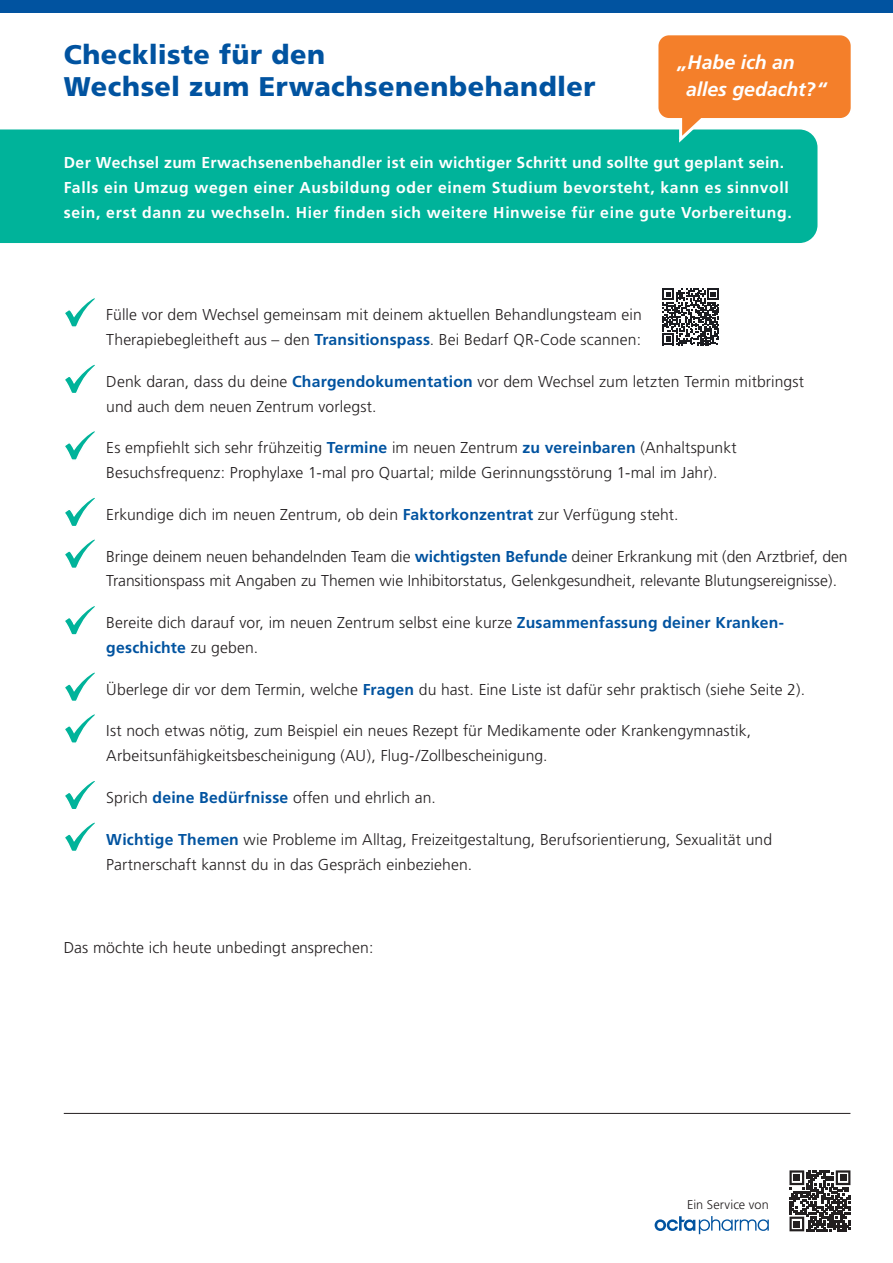
<style>
.page{position:relative;width:893px;height:1263px;background:#fff}
.page>*{position:absolute;margin:0;border:0;box-sizing:border-box;transform-origin:0 0}
.t1{font:900 27px/32.4px "Frutiger";letter-spacing:.02em;color:#0153a0}
.t2{font:italic 700 19.5px/27px "Frutiger";letter-spacing:-.005em;color:#fff}
.t3{font:300 15.75px/24.8px "Frutiger";letter-spacing:.005em;color:#231f20}
.t4{font:700 15.75px/24.8px "Frutiger";letter-spacing:.04em;color:#fff}
.t5{font:300 12.75px "Frutiger";letter-spacing:.005em;color:#231f20}
.s1{font-weight:700;color:#0153a0}
</style>
<div class="page">
<svg style="left:662px;top:288px;width:57px;height:57px"></svg>
<div style="left:0;top:129px;width:817px;height:114px;background:#00b39a"></div>
<div style="left:0;top:0;width:893px;height:13px;background:#0153a0"></div>
<svg style="left:655px;top:1216px;width:114px;height:18px"></svg>
<svg style="left:789px;top:1170px;width:61px;height:61px"></svg>
<svg style="left:65px;top:298px;width:30px;height:29px"></svg>
<svg style="left:65px;top:364px;width:30px;height:29px"></svg>
<svg style="left:65px;top:431px;width:30px;height:29px"></svg>
<svg style="left:65px;top:497px;width:30px;height:29px"></svg>
<svg style="left:65px;top:539px;width:30px;height:29px"></svg>
<svg style="left:65px;top:606px;width:30px;height:29px"></svg>
<svg style="left:65px;top:672px;width:30px;height:29px"></svg>
<svg style="left:65px;top:714px;width:30px;height:29px"></svg>
<svg style="left:65px;top:781px;width:30px;height:28px"></svg>
<svg style="left:65px;top:822px;width:30px;height:29px"></svg>
<hr style="left:64px;top:1113px;width:786px;height:1px;background:#231f20">
<svg style="left:654px;top:35px;width:197px;height:111px;background:#d99857"></svg>
<h1 class="t1" style="left:64px;top:38px;width:533px">Checkliste für den<br>Wechsel zum Erwachsenenbehandler</h1>
<p class="t2" style="left:686px;top:48px;width:142px;text-indent:-9px">„Habe ich an alles gedacht?“</p>
<p class="t4" style="left:64px;top:150px;width:730px">Der Wechsel zum Erwachsenenbehandler ist ein wichtiger Schritt und sollte gut geplant sein.<br>Falls ein Umzug wegen einer Ausbildung oder einem Studium bevorsteht, kann es sinnvoll sein, erst dann zu wechseln. Hier finden sich weitere Hinweise für eine gute Vorbereitung.</p>
<p class="t3" style="left:106px;top:303px;width:537px">Fülle vor dem Wechsel gemeinsam mit deinem aktuellen Behandlungsteam ein<br>Therapiebegleitheft aus – den <span class="s1">Transitionspass</span>. Bei Bedarf QR-Code scannen:</p>
<p class="t3" style="left:106px;top:369px;width:699px">Denk daran, dass du deine <span class="s1">Chargendokumentation</span> vor dem Wechsel zum letzten Termin mitbringst und auch dem neuen Zentrum vorlegst.</p>
<p class="t3" style="left:106px;top:436px;width:632px">Es empfiehlt sich sehr frühzeitig <span class="s1">Termine</span> im neuen Zentrum <span class="s1">zu vereinbaren</span> (Anhaltspunkt<br>Besuchsfrequenz: Prophylaxe 1-mal pro Quartal; milde Gerinnungsstörung 1-mal im Jahr).</p>
<p class="t3" style="left:106px;top:502px;width:574px">Erkundige dich im neuen Zentrum, ob dein <span class="s1">Faktorkonzentrat</span> zur Verfügung steht.</p>
<p class="t3" style="left:106px;top:544px;width:743px">Bringe deinem neuen behandelnden Team die <span class="s1">wichtigsten Befunde</span> deiner Erkrankung mit (den Arztbrief, den<br>Transitionspass mit Angaben zu Themen wie Inhibitorstatus, Gelenkgesundheit, relevante Blutungsereignisse).</p>
<p class="t3" style="left:106px;top:611px;width:679px">Bereite dich darauf vor, im neuen Zentrum selbst eine kurze <span class="s1">Zusammenfassung deiner Kranken&shy;geschichte</span> zu geben.</p>
<p class="t3" style="left:106px;top:677px;width:700px">Überlege dir vor dem Termin, welche <span class="s1">Fragen</span> du hast. Eine Liste ist dafür sehr praktisch (siehe Seite 2).</p>
<p class="t3" style="left:106px;top:719px;width:646px">Ist noch etwas nötig, zum Beispiel ein neues Rezept für Medikamente oder Krankengymnastik,<br>Arbeitsunfähigkeitsbescheinigung (AU), Flug-/Zollbescheinigung.</p>
<p class="t3" style="left:106px;top:785px;width:331px">Sprich <span class="s1">deine Bedürfnisse</span> offen und ehrlich an.</p>
<p class="t3" style="left:106px;top:827px;width:667px"><span class="s1">Wichtige Themen</span> wie Probleme im Alltag, Freizeitgestaltung, Berufsorientierung, Sexualität und<br>Partnerschaft kannst du in das Gespräch einbeziehen.</p>
<p class="t3" style="left:64px;top:935px;width:311px">Das möchte ich heute unbedingt ansprechen:</p>
<p class="t5" style="left:687px;top:1197px;width:83px">Ein Service von</p>
</div>
